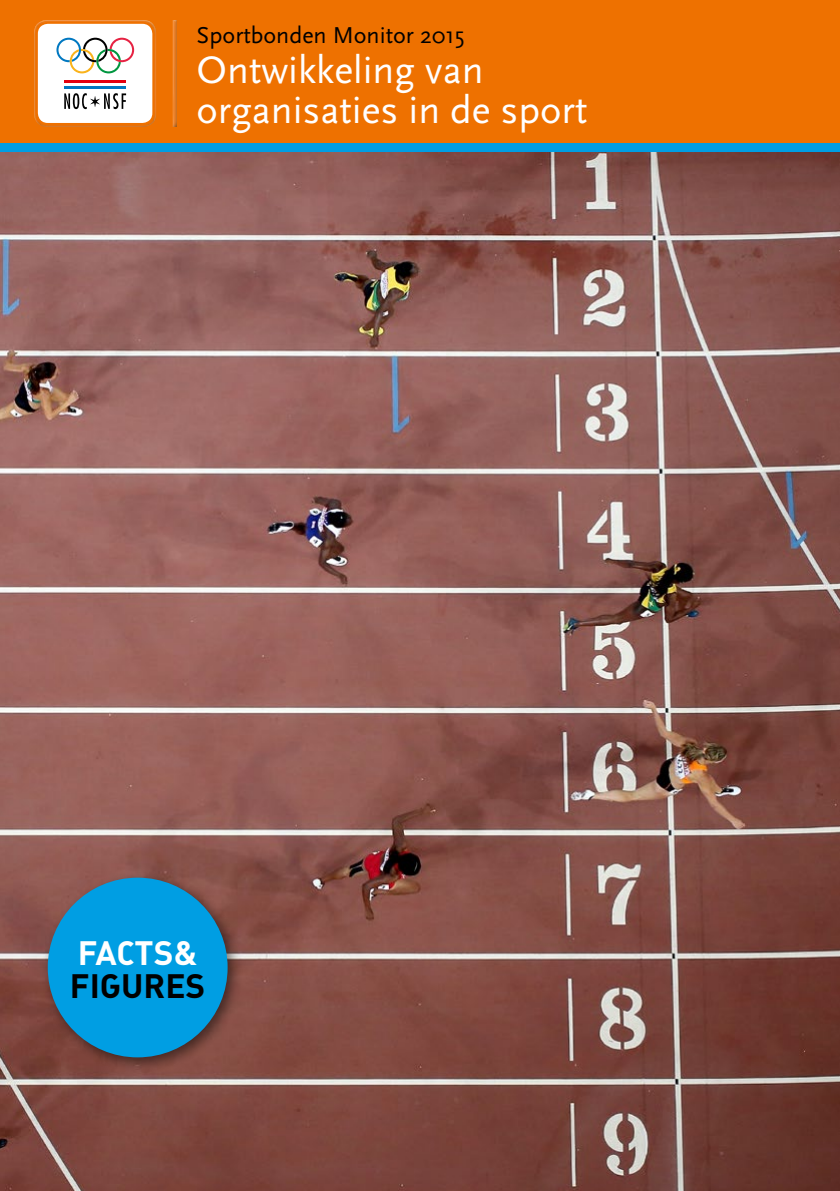
<style>
.page{position:relative;width:840px;height:1191px;background:#fff}
.page>*{position:absolute;margin:0;border:0;box-sizing:border-box;transform-origin:0 0}
.t1{font:40px/40px "Scala Sans";color:#fff}
.t2{font:700 33.4px "DIN";color:#000}
.t3{font:700 33.4px "DIN";letter-spacing:-.015em;color:#fff}
.t4{font:24px "Scala Sans";color:#000}
</style>
<div class="page">
<img style="left:0;top:151px;width:839px;height:1040px">
<div style="left:0;top:0;width:839px;height:143px;background:#ee7100"></div>
<div style="left:0;top:143px;width:839px;height:8px;background:#009ee3"></div>
<img style="left:173px;top:22px;width:4px;height:105px">
<img style="left:34px;top:20px;width:122px;height:107px">
<img style="left:36px;top:22px;width:119px;height:103px">
<div style="left:38px;top:24px;width:114px;height:99px;background:#fff;border-radius:10px"></div>
<svg style="left:56px;top:38px;width:78px;height:35px"></svg>
<svg style="left:64px;top:93px;width:62px;height:16px"></svg>
<hr style="left:64px;top:80px;width:62px;height:3px;background:#e3000f">
<hr style="left:64px;top:86px;width:62px;height:3px;background:#0078c1">
<div style="left:40px;top:870px;width:203px;height:203px;background:#000;opacity:.5"></div>
<div style="left:48px;top:877px;width:179px;height:180px;background:#009ee3;border-radius:50%"></div>
<p class="t4" style="left:196px;top:22px;width:269px">Sportbonden Monitor 2015</p>
<p class="t1" style="left:196px;top:51px;width:392px">Ontwikkeling van organisaties in de sport</p>
<p class="t3" style="left:78px;top:930px;width:121px">FACTS&amp;</p>
<p class="t2" style="left:70px;top:964px;width:137px">FIGURES</p>
</div>
